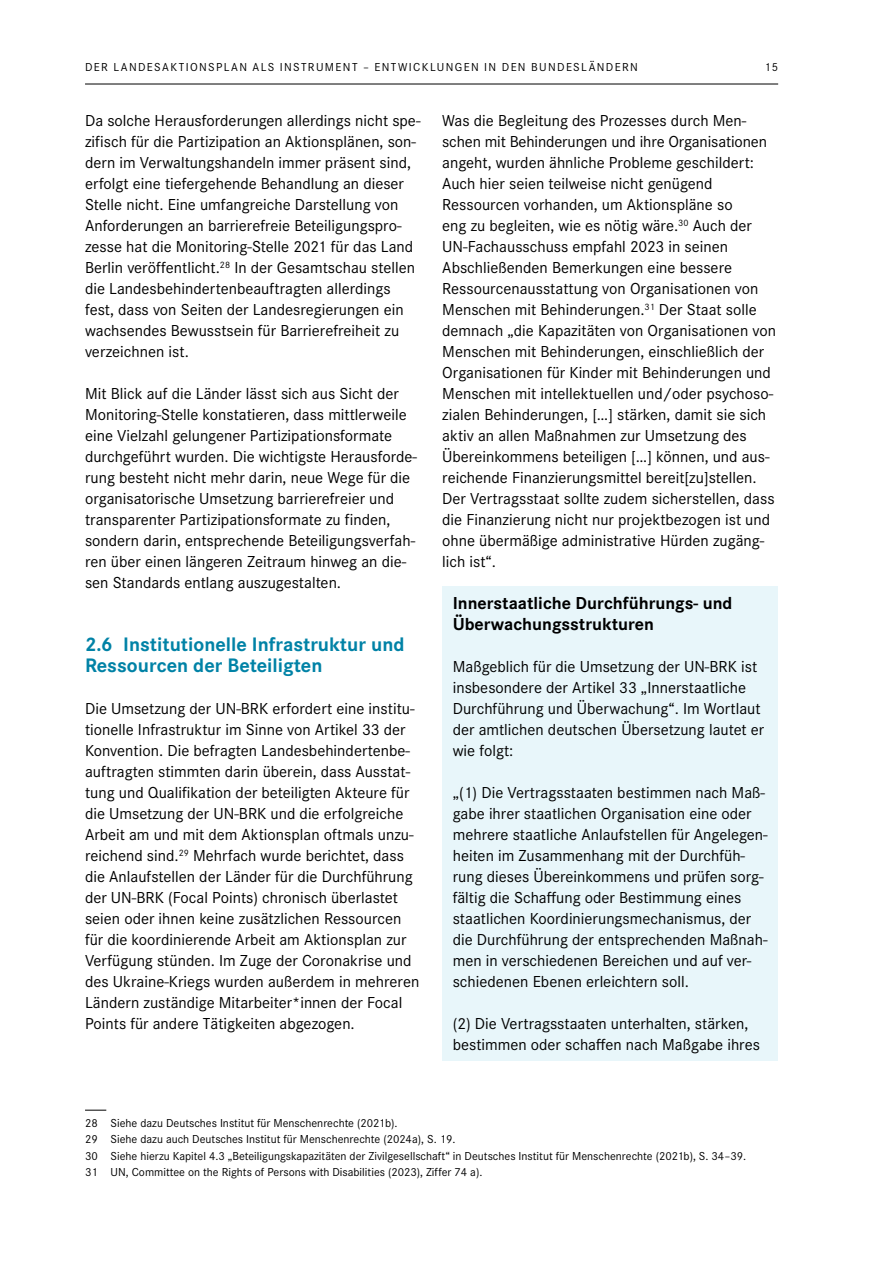
<style>
.page{position:relative;width:893px;height:1263px;background:#fff}
.page>*{position:absolute;margin:0;border:0;box-sizing:border-box;transform-origin:0 0}
.Überschriften_Innenseiten_H3_-_num{font:700 20.25px/21px "Corporate S";color:#0082a6}
.t1{font:700 18px/21px "Corporate S";color:#000}
.A_Vitamin_P_-_Fließtext{font:16.5px/21px "Corporate S";color:#000}
.A_Vitamin_P_-_Kasten_mitlaufend{font:16.5px/21px "Corporate S";color:#000}
.A_Vitamin_P_-_Fließtext-2{font:12px/16.5px "Corporate S";color:#000}
.A_Vitamin_P_-_Fließtext-3{font:12px "Corporate S";letter-spacing:.115em;color:#000}
</style>
<div class="page">
<hr style="left:85px;top:84px;width:693px;height:1px;background:#000">
<svg style="left:85px;top:1110px;width:21px;height:1px"></svg>
<div style="left:442px;top:586px;width:336px;height:67px;background:#e8f6fa"></div>
<div style="left:442px;top:650px;width:336px;height:411px;background:#e8f6fa"></div>
<p class="A_Vitamin_P_-_Fließtext-3" style="left:85px;top:59px;width:554px">DER LANDESAKTIONSPLAN ALS INSTRUMENT – ENTWICKLUNGEN IN DEN BUNDESLÄNDERN</p>
<p class="A_Vitamin_P_-_Fließtext-2" style="left:765px;top:58px;width:15px">15</p>
<p class="A_Vitamin_P_-_Fließtext" style="left:85px;top:109px;width:337px">Da solche Herausforderungen allerdings nicht spe&shy;zifisch für die Partizipation an Aktionsplänen, son&shy;dern im Verwaltungshandeln immer präsent sind, erfolgt eine tiefergehende Behandlung an dieser Stelle nicht. Eine umfangreiche Darstellung von Anforderungen an barrierefreie Beteiligungspro&shy;zesse hat die Monitoring-Stelle 2021 für das Land Berlin veröffentlicht.<sup>28</sup> In der Gesamtschau stellen die Landesbehindertenbeauftragten allerdings fest, dass von Seiten der Landesregierungen ein wachsendes Bewusstsein für Barrierefreiheit zu verzeichnen ist.</p>
<p class="A_Vitamin_P_-_Fließtext" style="left:85px;top:382px;width:333px">Mit Blick auf die Länder lässt sich aus Sicht der Monitoring-Stelle konstatieren, dass mittlerweile eine Vielzahl gelungener Partizipationsformate durchgeführt wurden. Die wichtigste Herausforde&shy;rung besteht nicht mehr darin, neue Wege für die organisatorische Umsetzung barrierefreier und transparenter Partizipationsformate zu finden, sondern darin, entsprechende Beteiligungsverfah&shy;ren über einen längeren Zeitraum hinweg an die&shy;sen Standards entlang auszugestalten.</p>
<h2 class="Überschriften_Innenseiten_H3_-_num" style="left:85px;top:633px;width:321px">2.6 Institutionelle Infrastruktur und<br>Ressourcen der Beteiligten</h2>
<p class="A_Vitamin_P_-_Fließtext" style="left:85px;top:697px;width:336px">Die Umsetzung der UN-BRK erfordert eine institu&shy;tionelle Infrastruktur im Sinne von Artikel 33 der Konvention. Die befragten Landesbehindertenbe&shy;auftragten stimmten darin überein, dass Ausstat&shy;tung und Qualifikation der beteiligten Akteure für die Umsetzung der UN-BRK und die erfolgreiche Arbeit am und mit dem Aktionsplan oftmals unzu&shy;reichend sind.<sup>29</sup> Mehrfach wurde berichtet, dass die Anlaufstellen der Länder für die Durchführung der UN-BRK (Focal Points) chronisch überlastet seien oder ihnen keine zusätzlichen Ressourcen für die koordinierende Arbeit am Aktionsplan zur Verfügung stünden. Im Zuge der Coronakrise und des Ukraine-Kriegs wurden außerdem in mehreren Ländern zuständige Mitarbeiter*innen der Focal Points für andere Tätigkeiten abgezogen.</p>
<p class="A_Vitamin_P_-_Fließtext" style="left:442px;top:109px;width:335px">Was die Begleitung des Prozesses durch Men&shy;schen mit Behinderungen und ihre Organisationen angeht, wurden ähnliche Probleme geschildert:<br>Auch hier seien teilweise nicht genügend Ressourcen vorhanden, um Aktionspläne so<br>eng zu begleiten, wie es nötig wäre.<sup>30</sup> Auch der UN-Fachausschuss empfahl 2023 in seinen Abschließenden Bemerkungen eine bessere Ressourcenausstattung von Organisationen von Menschen mit Behinderungen.<sup>31</sup> Der Staat solle demnach „die Kapazitäten von Organisationen von Menschen mit Behinderungen, einschließlich der Organisationen für Kinder mit Behinderungen und Menschen mit intellektuellen und/oder psychoso&shy;zialen Behinderungen, […] stärken, damit sie sich aktiv an allen Maßnahmen zur Umsetzung des Übereinkommens beteiligen […] können, und aus&shy;reichende Finanzierungsmittel bereit[zu]stellen.<br>Der Vertragsstaat sollte zudem sicherstellen, dass die Finanzierung nicht nur projektbezogen ist und ohne übermäßige administrative Hürden zugäng&shy;lich ist“.</p>
<p class="t1" style="left:453px;top:592px;width:281px">Innerstaatliche Durchführungs- und<br>Überwachungsstrukturen</p>
<p class="A_Vitamin_P_-_Kasten_mitlaufend" style="left:453px;top:655px;width:313px">Maßgeblich für die Umsetzung der UN-BRK ist insbesondere der Artikel 33 „Innerstaatliche Durchführung und Überwachung“. Im Wortlaut der amtlichen deutschen Übersetzung lautet er wie folgt:</p>
<p class="A_Vitamin_P_-_Kasten_mitlaufend" style="left:453px;top:781px;width:316px">„(1) Die Vertragsstaaten bestimmen nach Maß&shy;gabe ihrer staatlichen Organisation eine oder mehrere staatliche Anlaufstellen für Angelegen&shy;heiten im Zusammenhang mit der Durchfüh&shy;rung dieses Übereinkommens und prüfen sorg&shy;fältig die Schaffung oder Bestimmung eines staatlichen Koordinierungsmechanismus, der die Durchführung der entsprechenden Maßnah&shy;men in verschiedenen Bereichen und auf ver&shy;schiedenen Ebenen erleichtern soll.</p>
<p class="A_Vitamin_P_-_Kasten_mitlaufend" style="left:453px;top:1012px;width:309px">(2) Die Vertragsstaaten unterhalten, stärken, bestimmen oder schaffen nach Maßgabe ihres</p>
<p class="A_Vitamin_P_-_Fließtext-2" style="left:85px;top:1114px;width:314px">28 Siehe dazu Deutsches Institut für Menschenrechte (2021b).</p>
<p class="A_Vitamin_P_-_Fließtext-2" style="left:85px;top:1130px;width:372px">29 Siehe dazu auch Deutsches Institut für Menschenrechte (2024a), S. 19.</p>
<p class="A_Vitamin_P_-_Fließtext-2" style="left:85px;top:1147px;width:663px">30 Siehe hierzu Kapitel 4.3 „Beteiligungskapazitäten der Zivilgesellschaft“ in Deutsches Institut für Menschenrechte (2021b), S. 34–39.<br>31 UN, Committee on the Rights of Persons with Disabilities (2023), Ziffer 74 a).</p>
</div>
